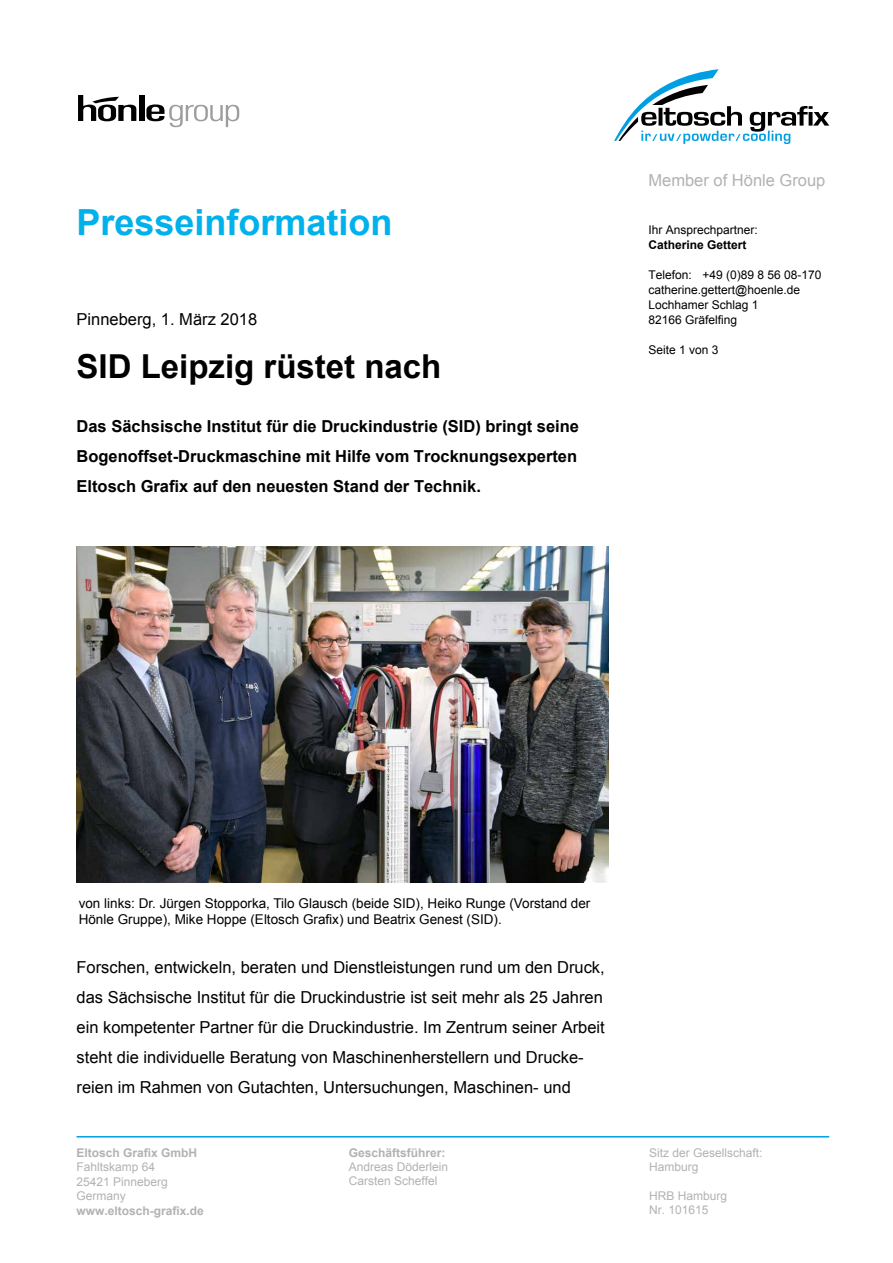
<style>
.page{position:relative;width:893px;height:1263px;background:#fff}
.page>*{position:absolute;margin:0;border:0;box-sizing:border-box;transform-origin:0 0}
.t1{font:700 36px "Arial";color:#00b1eb}
.t2{font:700 33px "Arial";color:#000}
.t3{font:16.5px/30px "Arial";color:#000}
.t4{font:700 16.5px/30px "Arial";color:#000;text-align:justify}
.t5{font:16.5px "Arial";color:#b3b2b2}
.t6{font:13.5px/16.2px "Arial";color:#000}
.t7{font:12px/15px "Arial";color:#000}
.t8{font:12px/14.4px "Arial";color:#b3b2b2}
.t9{font:700 12px "Arial";color:#b3b2b2}
.t10{font:700 12px "Arial";color:#000}
</style>
<div class="page">
<div style="left:139px;top:95px;width:5px;height:26px;background:#000"></div>
<svg style="left:146px;top:104px;width:93px;height:23px"></svg>
<svg style="left:78px;top:95px;width:58px;height:26px"></svg>
<hr style="left:77px;top:1136px;width:752px;height:1px;background:#009fe3">
<svg style="left:614px;top:69px;width:215px;height:75px"></svg>
<img style="left:77px;top:546px;width:531px;height:336px">
<h1 class="t1" style="left:77px;top:198px;width:318px">Presseinformation</h1>
<p class="t3" style="left:77px;top:304px;width:182px">Pinneberg, 1. März 2018</p>
<h2 class="t2" style="left:77px;top:344px;width:366px">SID Leipzig rüstet nach</h2>
<p class="t4" style="left:77px;top:411px;width:504px">Das Sächsische Institut für die Druckindustrie (SID) bringt seine Bogenoffset-Druckmaschine mit Hilfe vom Trocknungsexperten Eltosch Grafix auf den neuesten Stand der Technik.</p>
<p class="t5" style="left:648px;top:169px;width:178px">Member of Hönle Group</p>
<p class="t7" style="left:648px;top:222px;width:111px">Ihr Ansprechpartner:</p>
<p class="t10" style="left:648px;top:237px;width:100px">Catherine Gettert</p>
<p class="t7" style="left:648px;top:267px;width:175px">Telefon: +49 (0)89 8 56 08-170 catherine.gettert@hoenle.de<br>Lochhamer Schlag 1<br>82166 Gräfelfing</p>
<p class="t7" style="left:648px;top:342px;width:72px">Seite 1 von 3</p>
<p class="t6" style="left:79px;top:895px;width:513px">von links: Dr. Jürgen Stopporka, Tilo Glausch (beide SID), Heiko Runge (Vorstand der<br>Hönle Gruppe), Mike Hoppe (Eltosch Grafix) und Beatrix Genest (SID).</p>
<p class="t3" style="left:77px;top:952px;width:530px">Forschen, entwickeln, beraten und Dienstleistungen rund um den Druck, das Sächsische Institut für die Druckindustrie ist seit mehr als 25 Jahren ein kompetenter Partner für die Druckindustrie. Im Zentrum seiner Arbeit steht die individuelle Beratung von Maschinenherstellern und Drucke&shy;reien im Rahmen von Gutachten, Untersuchungen, Maschinen- und</p>
<p class="t9" style="left:77px;top:1145px;width:122px">Eltosch Grafix GmbH</p>
<p class="t8" style="left:77px;top:1160px;width:93px">Fahltskamp 64<br>25421 Pinneberg<br>Germany</p>
<p class="t9" style="left:77px;top:1202px;width:129px">www.eltosch-grafix.de</p>
<p class="t9" style="left:349px;top:1144px;width:98px">Geschäftsführer:</p>
<p class="t8" style="left:349px;top:1160px;width:101px">Andreas Döderlein<br>Carsten Scheffel</p>
<p class="t8" style="left:649px;top:1145px;width:115px">Sitz der Gesellschaft:<br>Hamburg</p>
<p class="t8" style="left:649px;top:1188px;width:80px">HRB Hamburg<br>Nr. 101615</p>
</div>
